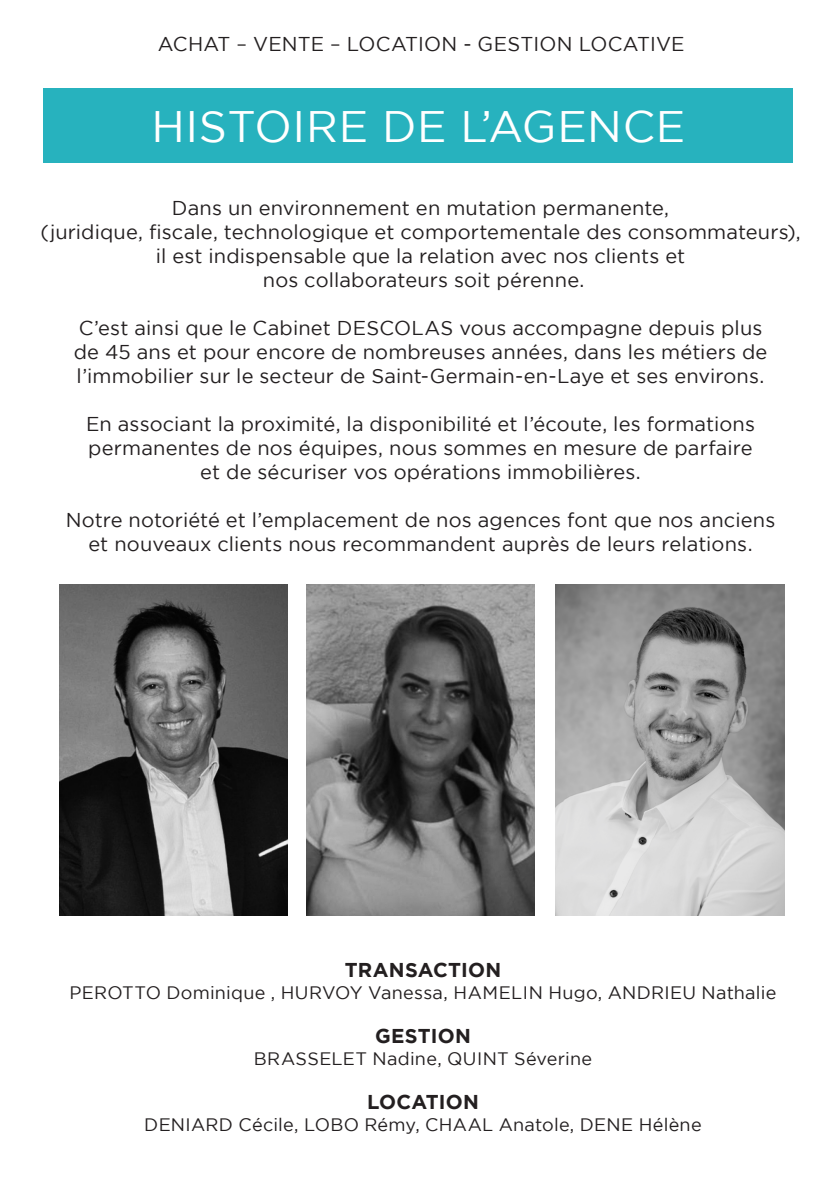
<style>
.page{position:relative;width:840px;height:1191px;background:#fff}
.page>*{position:absolute;margin:0;border:0;box-sizing:border-box;transform-origin:0 0}
.Body___Circle_1{font:44px "Gotham";letter-spacing:.015em;color:#fff}
.Body___Circle_1-2{font:20px "Gotham";letter-spacing:.01em;color:#231f20}
.Body___Circle_1-3{font:700 20px "Gotham";letter-spacing:.01em;color:#231f20}
.Body___Circle_1-4{font:18px "Gotham";letter-spacing:.015em;color:#231f20}
</style>
<div class="page">
<img style="left:306px;top:584px;width:228px;height:332px">
<img style="left:555px;top:584px;width:228px;height:332px">
<img style="left:60px;top:584px;width:228px;height:332px">
<div style="left:44px;top:89px;width:748px;height:74px;background:#27b2be"></div>
<p class="Body___Circle_1-2" style="left:158px;top:33px;width:528px">ACHAT – VENTE – LOCATION - GESTION LOCATIVE</p>
<p class="Body___Circle_1" style="left:151px;top:102px;width:535px">HISTOIRE DE L’AGENCE</p>
<p class="Body___Circle_1-2" style="left:172px;top:196px;width:498px">Dans un environnement en mutation permanente,</p>
<p class="Body___Circle_1-2" style="left:40px;top:220px;width:761px">(juridique, fiscale, technologique et comportementale des consommateurs),</p>
<p class="Body___Circle_1-2" style="left:156px;top:244px;width:530px">il est indispensable que la relation avec nos clients et</p>
<p class="Body___Circle_1-2" style="left:262px;top:268px;width:323px">nos collaborateurs soit pérenne.</p>
<p class="Body___Circle_1-2" style="left:79px;top:316px;width:685px">C’est ainsi que le Cabinet DESCOLAS vous accompagne depuis plus</p>
<p class="Body___Circle_1-2" style="left:74px;top:340px;width:694px">de 45 ans et pour encore de nombreuses années, dans les métiers de</p>
<p class="Body___Circle_1-2" style="left:77px;top:364px;width:689px">l’immobilier sur le secteur de Saint-Germain-en-Laye et ses environs.</p>
<p class="Body___Circle_1-2" style="left:86px;top:412px;width:670px">En associant la proximité, la disponibilité et l’écoute, les formations</p>
<p class="Body___Circle_1-2" style="left:88px;top:436px;width:665px">permanentes de nos équipes, nous sommes en mesure de parfaire</p>
<p class="Body___Circle_1-2" style="left:200px;top:460px;width:442px">et de sécuriser vos opérations immobilières.</p>
<p class="Body___Circle_1-2" style="left:66px;top:508px;width:710px">Notre notoriété et l’emplacement de nos agences font que nos anciens</p>
<p class="Body___Circle_1-2" style="left:88px;top:532px;width:665px">et nouveaux clients nous recommandent auprès de leurs relations.</p>
<p class="Body___Circle_1-3" style="left:344px;top:958px;width:158px">TRANSACTION</p>
<p class="Body___Circle_1-4" style="left:70px;top:983px;width:708px">PEROTTO Dominique , HURVOY Vanessa, HAMELIN Hugo, ANDRIEU Nathalie</p>
<p class="Body___Circle_1-3" style="left:375px;top:1024px;width:97px">GESTION</p>
<p class="Body___Circle_1-4" style="left:254px;top:1049px;width:339px">BRASSELET Nadine, QUINT Séverine</p>
<p class="Body___Circle_1-3" style="left:367px;top:1090px;width:113px">LOCATION</p>
<p class="Body___Circle_1-4" style="left:144px;top:1115px;width:558px">DENIARD Cécile, LOBO Rémy, CHAAL Anatole, DENE Hélène</p>
</div>
